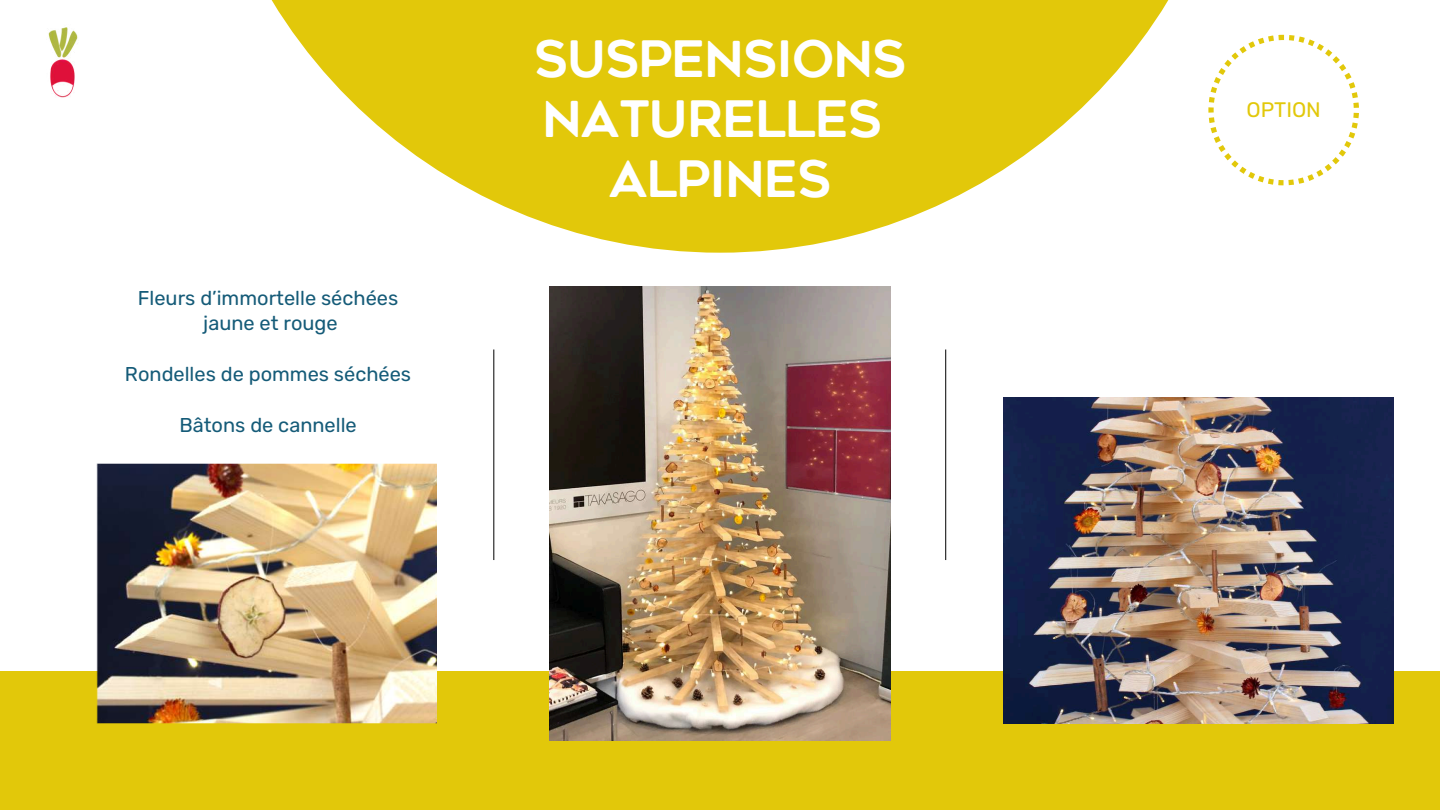
<style>
.page{position:relative;width:1440px;height:810px;background:#fff}
.page>*{position:absolute;margin:0;border:0;box-sizing:border-box;transform-origin:0 0}
.t1{font:50px/60px "Geometos Rounded";letter-spacing:-.02em;color:#fff;text-align:center}
.t2{font:21px "Rubik";color:#e2c80a}
.t3{font:20px/25.5px "Rubik";color:#155b78;text-align:center}
</style>
<div class="page">
<svg style="left:271px;top:0;width:898px;height:253px;fill:#e2c80a"></svg>
<div style="left:0;top:671px;width:1440px;height:139px;background:#e2c80a"></div>
<hr style="left:493px;top:350px;width:1px;height:210px;background:#000">
<hr style="left:945px;top:350px;width:1px;height:210px;background:#000">
<img style="left:96px;top:464px;width:341px;height:259px">
<img style="left:1003px;top:397px;width:391px;height:326px">
<img style="left:48px;top:27px;width:30px;height:71px">
<img style="left:550px;top:286px;width:340px;height:455px">
<svg style="left:1208px;top:35px;width:151px;height:150px"></svg>
<p class="t3" style="left:138px;top:285px;width:262px">Fleurs d’immortelle séchées jaune et rouge</p>
<p class="t3" style="left:125px;top:362px;width:288px">Rondelles de pommes séchées</p>
<p class="t3" style="left:179px;top:413px;width:179px">Bâtons de cannelle</p>
<h1 class="t1" style="left:534px;top:34px;width:374px">SUSPENSIONS<br>NATURELLES<br>ALPINES</h1>
<p class="t2" style="left:1246px;top:97px;width:76px">OPTION</p>
</div>
